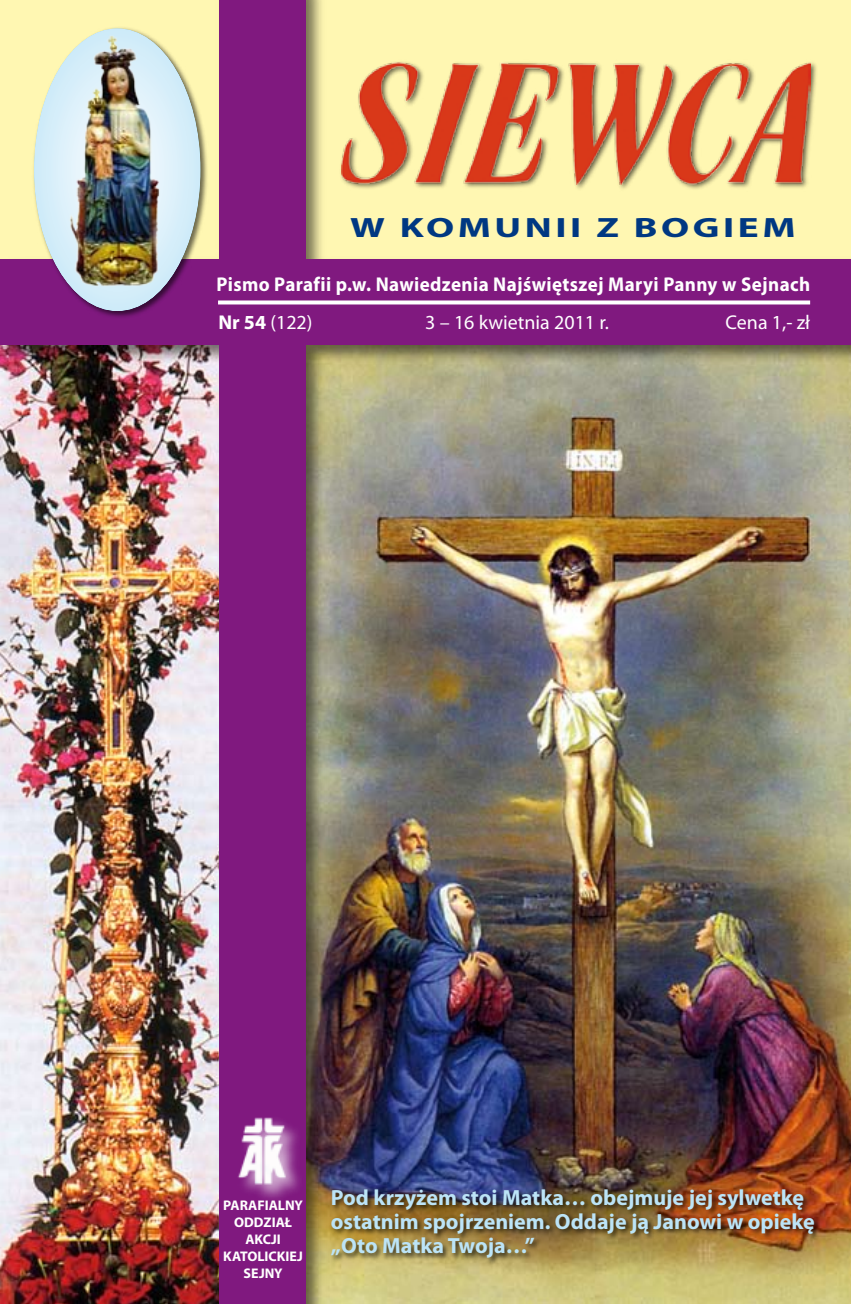
<style>
.page{position:relative;width:851px;height:1304px;background:#fff}
.page>*{position:absolute;margin:0;border:0;box-sizing:border-box;transform-origin:0 0}
.t1{font:700 28px "Myriad Pro";letter-spacing:.09em;color:#003882;scale:1.4 1}
.t2{font:700 22px/24px "Myriad Pro";color:#bce4f7}
.t3{font:700 20px "Myriad Pro";letter-spacing:.02em;color:#fff;scale:.95 1}
.t4{font:20px "Myriad Pro";color:#fff}
.t5{font:700 14px/16.8px "Myriad Pro";color:#fff;text-align:center}
.s1{font-weight:700}
</style>
<div class="page">
<div style="left:0;top:0;width:850px;height:1304px;background:#000;opacity:.53"></div>
<div style="left:220px;top:0;width:86px;height:1304px;background:#80197f"></div>
<div style="left:0;top:259px;width:850px;height:86px;background:#80197f"></div>
<svg style="left:218px;top:300px;width:592px;height:4px;background:#efe2ef"></svg>
<div style="left:237px;top:1114px;width:68px;height:90px;background:#fff;opacity:.75"></div>
<img style="left:237px;top:1116px;width:52px;height:70px">
<div style="left:31px;top:25px;width:178px;height:294px;background:#000;opacity:.58"></div>
<div style="left:34px;top:28px;width:166px;height:283px;background:#d3edf9;border-radius:50%"></div>
<img style="left:57px;top:23px;width:120px;height:279px">
<div style="left:338px;top:59px;width:480px;height:133px;background:#000;opacity:.6"></div>
<img style="left:341px;top:62px;width:469px;height:123px">
<p class="t1" style="left:350px;top:209px;width:319px">W KOMUNII Z BOGIEM</p>
<p class="t3" style="left:216px;top:271px;width:626px">Pismo Parafii p.w. Nawiedzenia Najświętszej Maryi Panny w Sejnach</p>
<p class="t4" style="left:218px;top:310px;width:96px"><span class="s1">Nr 54</span> (122)</p>
<p class="t4" style="left:425px;top:310px;width:185px">3 – 16 kwietnia 2011 r.</p>
<p class="t4" style="left:725px;top:310px;width:86px">Cena 1,- zł</p>
<p class="t5" style="left:223px;top:1197px;width:81px">PARAFIALNY<br>ODDZIAŁ<br>AKCJI<br>KATOLICKIEJ<br>SEJNY</p>
<p class="t2" style="left:331px;top:1185px;width:485px">Pod krzyżem stoi Matka… obejmuje jej sylwetkę ostatnim spojrzeniem. Oddaje ją Janowi w opiekę „Oto Matka Twoja…”</p>
</div>
